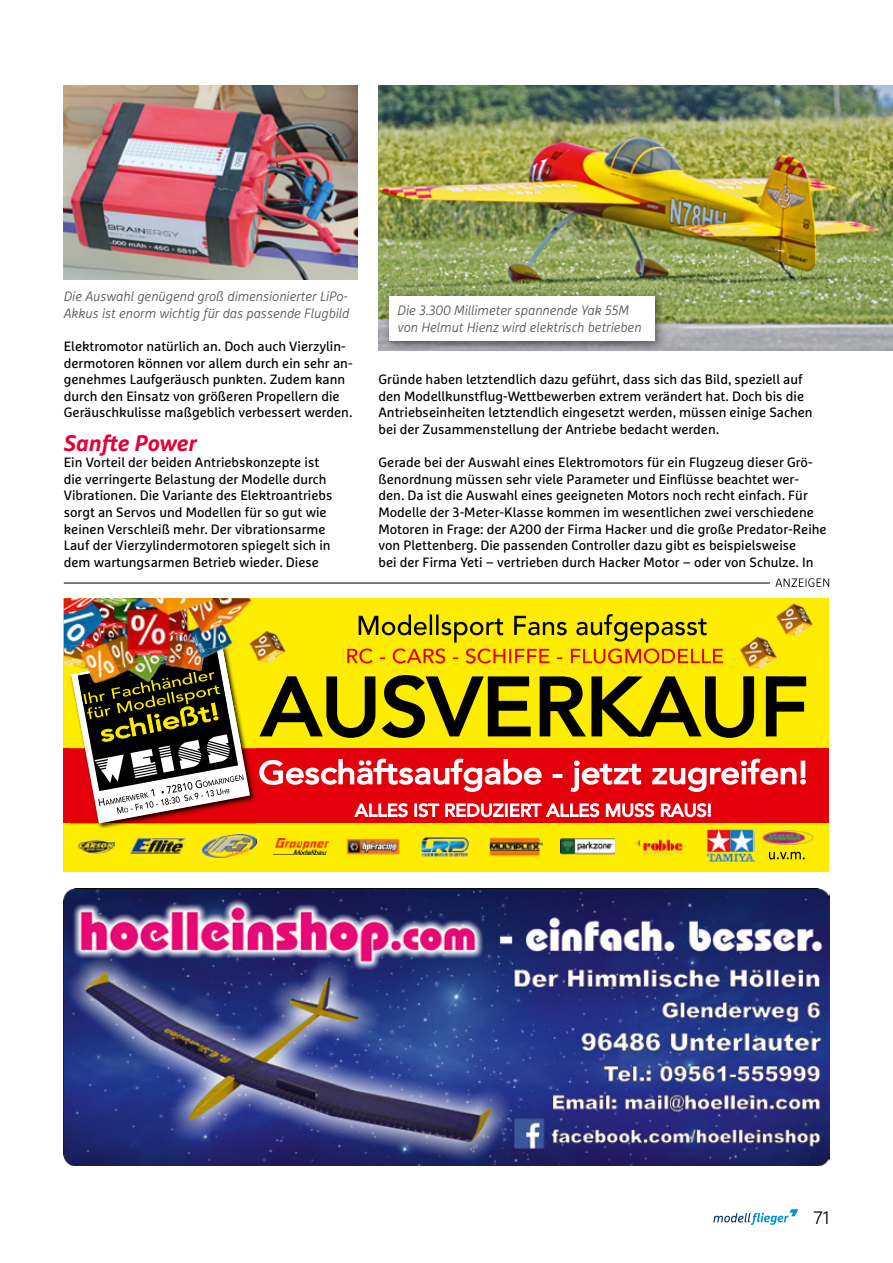
<style>
.page{position:relative;width:893px;height:1263px;background:#fff}
.page>*{position:absolute;margin:0;border:0;box-sizing:border-box;transform-origin:0 0}
.t1{font:italic 700 22.5px "Marselis OT";color:#e40038}
.t2{font:300 18px "Marselis OT";color:#000}
.t3{font:13.5px/16.6px "Marselis OT";color:#000}
.t4{font:italic 300 13.5px/16.5px "Marselis OT";color:#565655}
</style>
<div class="page">
<img style="left:64px;top:85px;width:293px;height:195px">
<img style="left:378px;top:85px;width:515px;height:266px">
<div style="left:383px;top:290px;width:284px;height:62px;background:#000;opacity:.5"></div>
<div style="left:389px;top:296px;width:265px;height:44px;background:#fff"></div>
<svg style="left:713px;top:1209px;width:85px;height:16px"></svg>
<hr style="left:64px;top:583px;width:706px;height:1px;background:#000">
<svg style="left:775px;top:578px;width:54px;height:9px"></svg>
<div style="left:64px;top:598px;width:765px;height:273px;background:#ffed00"></div>
<div style="left:64px;top:748px;width:765px;height:75px;background:#e3000b"></div>
<img style="left:70px;top:645px;width:186px;height:183px">
<img style="left:70px;top:748px;width:186px;height:75px">
<svg style="left:354px;top:803px;width:357px;height:14px"></svg>
<svg style="left:259px;top:675px;width:547px;height:63px"></svg>
<svg style="left:347px;top:614px;width:376px;height:49px"></svg>
<img style="left:219px;top:598px;width:78px;height:108px">
<img style="left:64px;top:598px;width:38px;height:108px">
<img style="left:102px;top:598px;width:117px;height:47px">
<img style="left:273px;top:676px;width:24px;height:30px">
<img style="left:275px;top:678px;width:22px;height:28px">
<img style="left:79px;top:840px;width:35px;height:14px">
<img style="left:131px;top:837px;width:54px;height:17px">
<img style="left:202px;top:834px;width:55px;height:24px">
<img style="left:274px;top:838px;width:54px;height:17px">
<img style="left:346px;top:837px;width:54px;height:18px">
<img style="left:420px;top:836px;width:49px;height:21px">
<img style="left:489px;top:837px;width:54px;height:20px">
<img style="left:560px;top:838px;width:55px;height:17px">
<img style="left:632px;top:839px;width:51px;height:17px">
<img style="left:707px;top:829px;width:48px;height:33px">
<img style="left:761px;top:829px;width:53px;height:17px">
<img style="left:776px;top:603px;width:39px;height:34px">
<img style="left:739px;top:636px;width:49px;height:44px">
<img style="left:743px;top:676px;width:45px;height:4px">
<img style="left:775px;top:622px;width:13px;height:29px">
<img style="left:71px;top:646px;width:179px;height:177px">
<svg style="left:769px;top:852px;width:36px;height:7px"></svg>
<svg style="left:259px;top:758px;width:547px;height:34px"></svg>
<img style="left:64px;top:889px;width:765px;height:276px">
<p class="t4" style="left:64px;top:288px;width:287px">Die Auswahl genügend groß dimensionierter LiPo-<br>Akkus ist enorm wichtig für das passende Flugbild</p>
<p class="t3" style="left:64px;top:338px;width:290px">Elektromotor natürlich an. Doch auch Vierzylin&shy;dermotoren können vor allem durch ein sehr an&shy;genehmes Laufgeräusch punkten. Zudem kann durch den Einsatz von größeren Propellern die Geräuschkulisse maßgeblich verbessert werden.</p>
<p class="t1" style="left:64px;top:429px;width:134px">Sanfte Power</p>
<p class="t3" style="left:64px;top:454px;width:270px">Ein Vorteil der beiden Antriebskonzepte ist die verringerte Belastung der Modelle durch Vibrationen. Die Variante des Elektroantriebs sorgt an Servos und Modellen für so gut wie keinen Verschleiß mehr. Der vibrationsarme Lauf der Vierzylindermotoren spiegelt sich in dem wartungsarmen Betrieb wieder. Diese</p>
<p class="t4" style="left:398px;top:302px;width:246px">Die 3.300 Millimeter spannende Yak 55M von Helmut Hienz wird elektrisch betrieben</p>
<p class="t3" style="left:378px;top:371px;width:436px">Gründe haben letztendlich dazu geführt, dass sich das Bild, speziell auf den Modellkunstflug-Wettbewerben extrem verändert hat. Doch bis die Antriebseinheiten letztendlich eingesetzt werden, müssen einige Sachen bei der Zusammenstellung der Antriebe bedacht werden.</p>
<p class="t3" style="left:378px;top:454px;width:450px">Gerade bei der Auswahl eines Elektromotors für ein Flugzeug dieser Grö&shy;ßenordnung müssen sehr viele Parameter und Einflüsse beachtet wer&shy;den. Da ist die Auswahl eines geeigneten Motors noch recht einfach. Für Modelle der 3-Meter-Klasse kommen im wesentlichen zwei verschiedene Motoren in Frage: der A200 der Firma Hacker und die große Predator-Reihe von Plettenberg. Die passenden Controller dazu gibt es beispielsweise<br>bei der Firma Yeti − vertrieben durch Hacker Motor − oder von Schulze. In</p>
<p class="t2" style="left:813px;top:1207px;width:17px">71</p>
</div>
